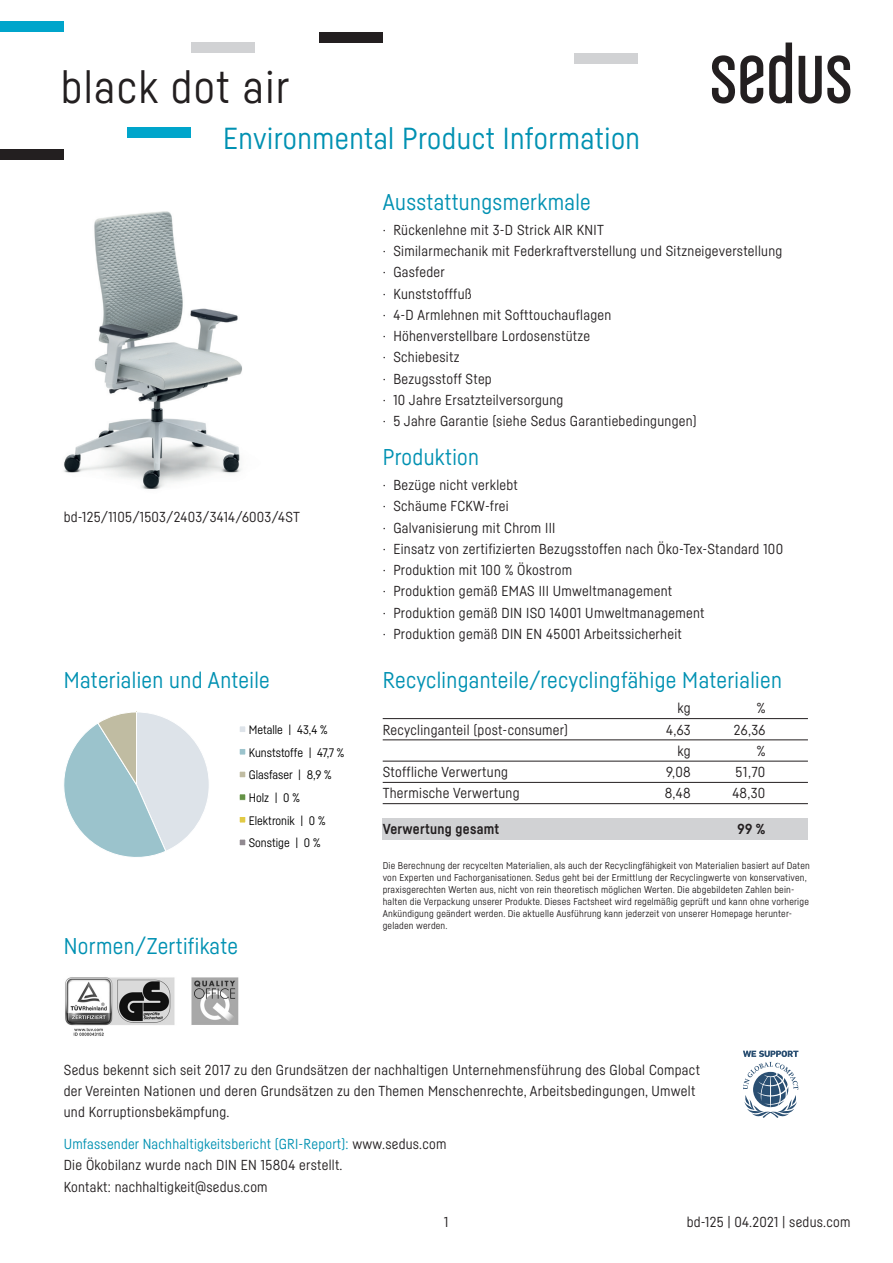
<style>
.page{position:relative;width:893px;height:1263px;background:#fff}
.page>*{position:absolute;margin:0;border:0;box-sizing:border-box;transform-origin:0 0}
.t1{font:45px "Sedus Sans";letter-spacing:.03em;color:#231f20}
.t2{font:30px "Sedus Sans";letter-spacing:.015em;color:#0091b2}
.t3{font:22.5px "Sedus Sans";letter-spacing:.015em;color:#0091b2}
.t4{font:14.25px/21.3px "Sedus Sans";letter-spacing:.02em;color:#231f20}
.t5{font:700 14.25px "Sedus Sans";letter-spacing:.02em;color:#231f20}
.t6{font:12.15px/22.6px "Sedus Sans";color:#000}
.t7{font:9.75px/12px "Sedus Sans";letter-spacing:.02em;color:#231f20}
.s1{color:#0091b2}
</style>
<div class="page">
<div style="left:383px;top:819px;width:425px;height:21px;background:#d1d2d4"></div>
<img style="left:64px;top:211px;width:178px;height:278px">
<svg style="left:712px;top:55px;width:51px;height:49px"></svg>
<svg style="left:769px;top:43px;width:23px;height:61px"></svg>
<svg style="left:799px;top:55px;width:51px;height:49px"></svg>
<img style="left:65px;top:977px;width:174px;height:59px">
<svg style="left:743px;top:1050px;width:55px;height:68px"></svg>
<hr style="left:383px;top:718px;width:425px;height:1px;background:#231f20">
<hr style="left:383px;top:740px;width:425px;height:1px;background:#231f20">
<hr style="left:383px;top:761px;width:425px;height:1px;background:#231f20">
<hr style="left:383px;top:782px;width:425px;height:1px;background:#231f20">
<hr style="left:383px;top:803px;width:425px;height:1px;background:#231f20">
<div style="left:0;top:21px;width:64px;height:11px;background:#00a5cb"></div>
<div style="left:191px;top:43px;width:64px;height:10px;background:#d1d2d4"></div>
<div style="left:574px;top:53px;width:64px;height:11px;background:#d1d2d4"></div>
<div style="left:128px;top:128px;width:63px;height:10px;background:#00a5cb"></div>
<div style="left:0;top:149px;width:64px;height:10px;background:#231f20"></div>
<div style="left:319px;top:32px;width:64px;height:11px;background:#231f20"></div>
<svg style="left:64px;top:711px;width:182px;height:146px"></svg>
<h1 class="t1" style="left:61px;top:59px;width:230px">black dot air</h1>
<h2 class="t2" style="left:223px;top:120px;width:418px">Environmental Product Information</h2>
<h3 class="t3" style="left:383px;top:188px;width:210px">Ausstattungsmerkmale</h3>
<p class="t4" style="left:383px;top:219px;width:401px">· Rückenlehne mit 3-D Strick AIR KNIT<br>· Similarmechanik mit Federkraftverstellung und Sitzneigeverstellung · Gasfeder<br>· Kunststofffuß<br>· 4-D Armlehnen mit Softtouchauflagen<br>· Höhenverstellbare Lordosenstütze<br>· Schiebesitz<br>· Bezugsstoff Step<br>· 10 Jahre Ersatzteilversorgung<br>· 5 Jahre Garantie (siehe Sedus Garantiebedingungen)</p>
<p class="t4" style="left:64px;top:506px;width:238px">bd-125/1105/1503/2403/3414/6003/4ST</p>
<h3 class="t3" style="left:64px;top:666px;width:207px">Materialien und Anteile</h3>
<p class="t6" style="left:249px;top:718px;width:97px">Metalle | 43,4 %<br>Kunststoffe | 47,7 %<br>Glasfaser | 8,9 %<br>Holz | 0 %<br>Elektronik | 0 %<br>Sonstige | 0 %</p>
<h3 class="t3" style="left:64px;top:932px;width:176px">Normen/Zertifikate</h3>
<h3 class="t3" style="left:383px;top:443px;width:98px">Produktion</h3>
<p class="t4" style="left:383px;top:474px;width:402px">· Bezüge nicht verklebt<br>· Schäume FCKW-frei<br>· Galvanisierung mit Chrom III<br>· Einsatz von zertifizierten Bezugsstoffen nach Öko-Tex-Standard 100 · Produktion mit 100 % Ökostrom<br>· Produktion gemäß EMAS III Umweltmanagement<br>· Produktion gemäß DIN ISO 14001 Umweltmanagement<br>· Produktion gemäß DIN EN 45001 Arbeitssicherheit</p>
<h3 class="t3" style="left:383px;top:666px;width:401px">Recyclinganteile/recyclingfähige Materialien</h3>
<p class="t4" style="left:678px;top:697px;width:15px">kg</p>
<p class="t4" style="left:757px;top:697px;width:10px">%</p>
<p class="t4" style="left:383px;top:718px;width:187px">Recyclinganteil (post-consumer)</p>
<p class="t4" style="left:666px;top:718px;width:26px">4,63</p>
<p class="t4" style="left:734px;top:718px;width:33px">26,36</p>
<p class="t4" style="left:678px;top:740px;width:15px">kg</p>
<p class="t4" style="left:757px;top:740px;width:10px">%</p>
<p class="t4" style="left:383px;top:761px;width:127px">Stoffliche Verwertung</p>
<p class="t4" style="left:666px;top:761px;width:26px">9,08</p>
<p class="t4" style="left:735px;top:761px;width:31px">51,70</p>
<p class="t4" style="left:383px;top:782px;width:138px">Thermische Verwertung</p>
<p class="t4" style="left:665px;top:782px;width:28px">8,48</p>
<p class="t4" style="left:732px;top:782px;width:35px">48,30</p>
<p class="t5" style="left:383px;top:821px;width:118px">Verwertung gesamt</p>
<p class="t5" style="left:737px;top:821px;width:29px">99 %</p>
<p class="t7" style="left:383px;top:859px;width:429px">Die Berechnung der recycelten Materialien, als auch der Recyclingfähigkeit von Materialien basiert auf Daten von Experten und Fachorganisationen. Sedus geht bei der Ermittlung der Recyclingwerte von konservativen, praxisgerechten Werten aus, nicht von rein theoretisch möglichen Werten. Die abgebildeten Zahlen bein&shy;halten die Verpackung unserer Produkte. Dieses Factsheet wird regelmäßig geprüft und kann ohne vorherige Ankündigung geändert werden. Die aktuelle Ausführung kann jederzeit von unserer Homepage herunter&shy;geladen werden.</p>
<p class="t4" style="left:64px;top:1059px;width:638px">Sedus bekennt sich seit 2017 zu den Grundsätzen der nachhaltigen Unternehmensführung des Global Compact der Vereinten Nationen und deren Grundsätzen zu den Themen Menschenrechte, Arbeitsbedingungen, Umwelt und Korruptionsbekämpfung.</p>
<p class="t4" style="left:64px;top:1133px;width:384px"><span class="s1">Umfassender Nachhaltigkeitsbericht (GRI-Report):</span> www.sedus.com<br>Die Ökobilanz wurde nach DIN EN 15804 erstellt.<br>Kontakt: nachhaltigkeit@sedus.com</p>
<p class="t4" style="left:444px;top:1211px;width:6px">1</p>
<p class="t4" style="left:687px;top:1211px;width:165px">bd-125 | 04.2021 | sedus.com</p>
</div>
